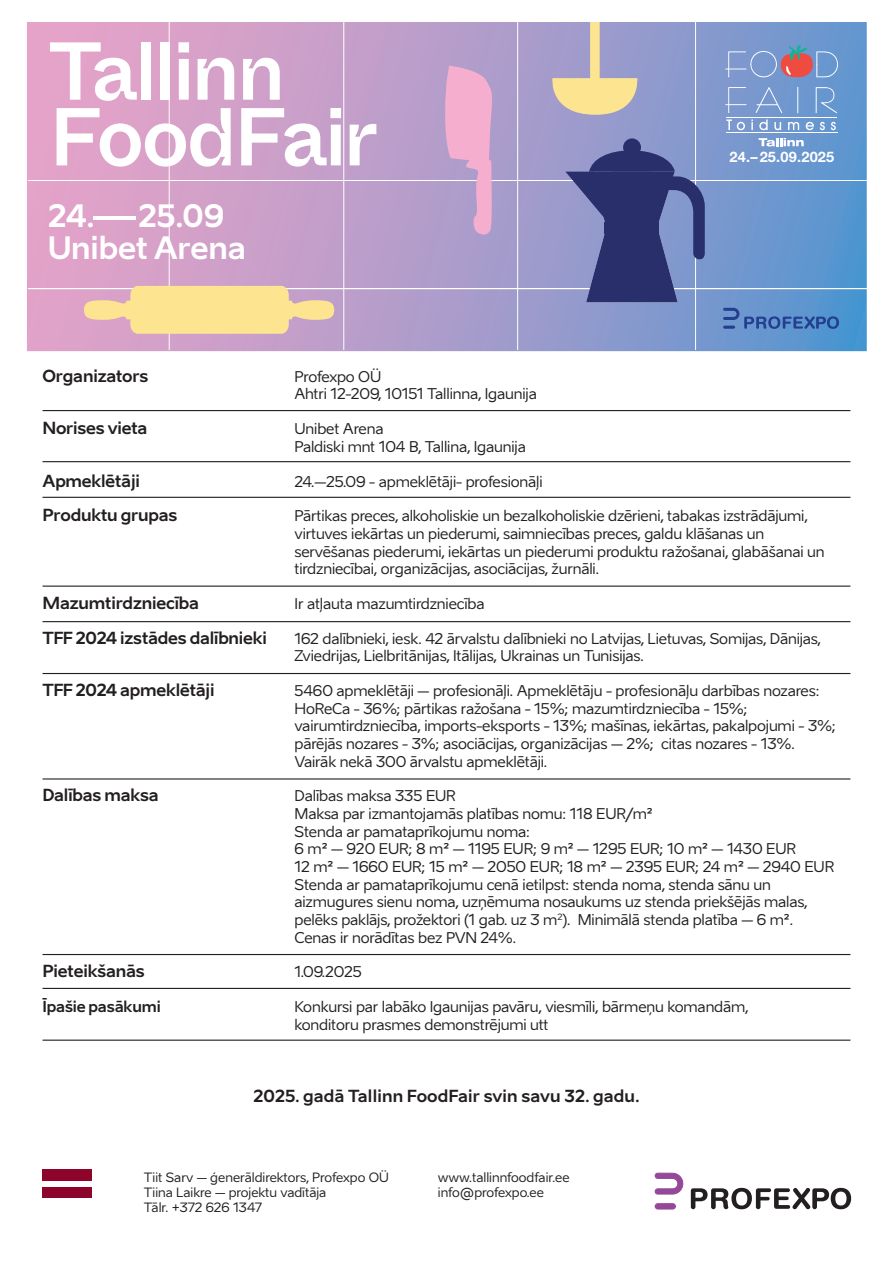
<style>
.page{position:relative;width:893px;height:1263px;background:#fff}
.page>*{position:absolute;margin:0;border:0;box-sizing:border-box;transform-origin:0 0}
.t1{font:500 81.9px/65.7px "Whyte Inktrap";letter-spacing:-.04em;color:#fff}
.t2{font:700 30.6px/32.8px "Aino";letter-spacing:-.005em;color:#fff}
.tekst{font:700 16.5px "Aino";letter-spacing:-.01em;color:#231f20}
.tekst-2{font:700 16.5px "Aino";letter-spacing:.01em;color:#231f20}
.tekst-3{font:700 15px "Aino";letter-spacing:-.01em;color:#231f20}
.tekst-4{font:14.7px/17.7px "Aino";letter-spacing:-.01em;color:#231f20}
.t3{font:700 14.55px "Helvetica Neue";letter-spacing:.015em;color:#fff}
.t4{font:12.75px/15.3px "Aino";color:#231f20}
</style>
<div class="page">
<svg style="left:655px;top:1173px;width:28px;height:21px"></svg>
<div style="left:655px;top:1204px;width:20px;height:5px;background:#964898;border-radius:3px"></div>
<div style="left:655px;top:1203px;width:20px;height:6px;border:1px solid #964898;border-radius:3px"></div>
<svg style="left:691px;top:1188px;width:160px;height:21px"></svg>
<svg style="left:27px;top:22px;width:840px;height:329px;background:#ae9dca"></svg>
<hr style="left:29px;top:289px;width:838px;height:1px;background:#fff">
<hr style="left:29px;top:180px;width:838px;height:1px;background:#fff">
<hr style="left:517px;top:22px;width:1px;height:328px;background:#fff">
<hr style="left:695px;top:22px;width:1px;height:328px;background:#fff">
<hr style="left:343px;top:22px;width:1px;height:328px;background:#fff">
<hr style="left:169px;top:22px;width:1px;height:328px;background:#fff">
<svg style="left:445px;top:66px;width:48px;height:169px;background:#daa7cc"></svg>
<svg style="left:84px;top:286px;width:250px;height:48px;background:#f1d49f"></svg>
<svg style="left:548px;top:22px;width:93px;height:93px;background:#bfb5b6"></svg>
<svg style="left:759px;top:138px;width:45px;height:8px"></svg>
<hr style="left:726px;top:132px;width:111px;height:1px;background:#fff">
<hr style="left:726px;top:118px;width:111px;height:1px;background:#fff">
<svg style="left:756px;top:87px;width:26px;height:26px"></svg>
<svg style="left:816px;top:87px;width:21px;height:26px"></svg>
<svg style="left:725px;top:45px;width:113px;height:32px;background:#8e92b8"></svg>
<svg style="left:726px;top:119px;width:19px;height:11px"></svg>
<svg style="left:751px;top:119px;width:2px;height:11px"></svg>
<svg style="left:759px;top:119px;width:9px;height:11px"></svg>
<svg style="left:774px;top:122px;width:7px;height:8px"></svg>
<svg style="left:788px;top:122px;width:11px;height:8px"></svg>
<svg style="left:806px;top:122px;width:8px;height:8px"></svg>
<svg style="left:820px;top:122px;width:5px;height:8px"></svg>
<svg style="left:831px;top:122px;width:5px;height:8px"></svg>
<svg style="left:725px;top:87px;width:21px;height:26px"></svg>
<svg style="left:797px;top:87px;width:1px;height:26px"></svg>
<div style="left:623px;top:138px;width:18px;height:18px;background:#282f6b;border-radius:50%"></div>
<svg style="left:565px;top:150px;width:140px;height:152px;background:#555e96"></svg>
<div style="left:605px;top:222px;width:54px;height:11px;background:#282f6b"></div>
<svg style="left:723px;top:308px;width:116px;height:21px;background:#4f7cbc"></svg>
<hr style="left:43px;top:410px;width:807px;height:1px;background:#231f20">
<hr style="left:43px;top:461px;width:807px;height:1px;background:#231f20">
<hr style="left:43px;top:497px;width:807px;height:1px;background:#231f20">
<hr style="left:43px;top:585px;width:807px;height:2px;background:#231f20">
<hr style="left:43px;top:621px;width:807px;height:1px;background:#231f20">
<hr style="left:43px;top:673px;width:807px;height:1px;background:#231f20">
<hr style="left:43px;top:778px;width:807px;height:1px;background:#231f20">
<hr style="left:43px;top:954px;width:807px;height:1px;background:#231f20">
<hr style="left:43px;top:988px;width:807px;height:1px;background:#231f20">
<hr style="left:43px;top:1039px;width:807px;height:2px;background:#231f20">
<div style="left:43px;top:1169px;width:49px;height:28px;background:#8e052b"></div>
<div style="left:43px;top:1181px;width:49px;height:6px;background:#fff"></div>
<h1 class="t1" style="left:49px;top:34px;width:330px">Tallinn<br>FoodFair</h1>
<h2 class="t2" style="left:48px;top:198px;width:199px">24.–25.09<br>Unibet Arena</h2>
<p class="t3" style="left:730px;top:148px;width:106px">24.–25.09.2025</p>
<p class="tekst" style="left:43px;top:365px;width:107px">Organizators</p>
<p class="tekst-4" style="left:295px;top:368px;width:88px">Profexpo OÜ</p>
<p class="tekst-4" style="left:295px;top:385px;width:244px">Ahtri 12-209, 10151 Tallinna, Igaunija</p>
<p class="tekst" style="left:43px;top:417px;width:106px">Norises vieta</p>
<p class="tekst-4" style="left:295px;top:420px;width:91px">Unibet Arena</p>
<p class="tekst-4" style="left:295px;top:438px;width:233px">Paldiski mnt 104 B, Tallina, Igaunija</p>
<p class="tekst" style="left:43px;top:470px;width:99px">Apmeklētāji</p>
<p class="tekst-4" style="left:295px;top:472px;width:250px">24.–25.09 - apmeklētāji- profesionāļi</p>
<p class="tekst" style="left:43px;top:505px;width:136px">Produktu grupas</p>
<p class="tekst-4" style="left:295px;top:507px;width:515px">Pārtikas preces, alkoholiskie un bezalkoholiskie dzērieni, tabakas izstrādājumi,</p>
<p class="tekst-4" style="left:295px;top:525px;width:471px">virtuves iekārtas un piederumi, saimniecības preces, galdu klāšanas un</p>
<p class="tekst-4" style="left:295px;top:542px;width:532px">servēšanas piederumi, iekārtas un piederumi produktu ražošanai, glabāšanai un</p>
<p class="tekst-4" style="left:295px;top:560px;width:306px">tirdzniecībai, organizācijas, asociācijas, žurnāli.</p>
<p class="tekst" style="left:43px;top:592px;width:158px">Mazumtirdzniecība</p>
<p class="tekst-4" style="left:295px;top:595px;width:192px">Ir atļauta mazumtirdzniecība</p>
<p class="tekst" style="left:43px;top:627px;width:226px">TFF 2024 izstādes dalībnieki</p>
<p class="tekst-4" style="left:295px;top:630px;width:528px">162 dalībnieki, iesk. 42 ārvalstu dalībnieki no Latvijas, Lietuvas, Somijas, Dānijas,<br>Zviedrijas, Lielbritānijas, Itālijas, Ukrainas un Tunisijas.</p>
<p class="tekst" style="left:43px;top:679px;width:174px">TFF 2024 apmeklētāji</p>
<p class="tekst-4" style="left:295px;top:682px;width:543px">5460 apmeklētāji – profesionāļi. Apmeklētāju - profesionāļu darbības nozares:<br>HoReCa - 36%; pārtikas ražošana - 15%; mazumtirdzniecība - 15%; vairumtirdzniecība, imports-eksports - 13%; mašīnas, iekārtas, pakalpojumi - 3%; pārējās nozares - 3%; asociācijas, organizācijas – 2%; citas nozares - 13%.<br>Vairāk nekā 300 ārvalstu apmeklētāji.</p>
<p class="tekst" style="left:43px;top:785px;width:118px">Dalības maksa</p>
<p class="tekst-4" style="left:295px;top:787px;width:163px">Dalības maksa 335 EUR</p>
<p class="tekst-4" style="left:295px;top:805px;width:360px">Maksa par izmantojamās platības nomu: 118 EUR/m²<br>Stenda ar pamataprīkojumu noma:</p>
<p class="tekst-4" style="left:295px;top:840px;width:503px">6 m² – 920 EUR; 8 m² – 1195 EUR; 9 m² – 1295 EUR; 10 m² – 1430 EUR</p>
<p class="tekst-4" style="left:295px;top:858px;width:541px">12 m² – 1660 EUR; 15 m² – 2050 EUR; 18 m² – 2395 EUR; 24 m² – 2940 EUR Stenda ar pamataprīkojumu cenā ietilpst: stenda noma, stenda sānu un aizmugures sienu noma, uzņēmuma nosaukums uz stenda priekšējās malas, pelēks paklājs, prožektori (1 gab. uz 3 m<sup>2</sup>). Minimālā stenda platība – 6 m².</p>
<p class="tekst-4" style="left:295px;top:928px;width:223px">Cenas ir norādītas bez PVN 24%.</p>
<p class="tekst" style="left:43px;top:960px;width:104px">Pieteikšanās</p>
<p class="tekst-4" style="left:295px;top:963px;width:69px">1.09.2025</p>
<p class="tekst-3" style="left:43px;top:997px;width:120px">Īpašie pasākumi</p>
<p class="tekst-4" style="left:295px;top:998px;width:455px">Konkursi par labāko Igaunijas pavāru, viesmīli, bārmeņu komandām, konditoru prasmes demonstrējumi utt</p>
<p class="tekst-2" style="left:254px;top:1085px;width:387px">2025. gadā Tallinn FoodFair svin savu 32. gadu.</p>
<p class="t4" style="left:144px;top:1169px;width:247px">Tiit Sarv – ģenerāldirektors, Profexpo OÜ</p>
<p class="t4" style="left:144px;top:1185px;width:184px">Tiina Laikre – projektu vadītāja</p>
<p class="t4" style="left:144px;top:1200px;width:120px">Tālr. +372 626 1347</p>
<p class="t4" style="left:438px;top:1169px;width:133px">www.tallinnfoodfair.ee info@profexpo.ee</p>
</div>
